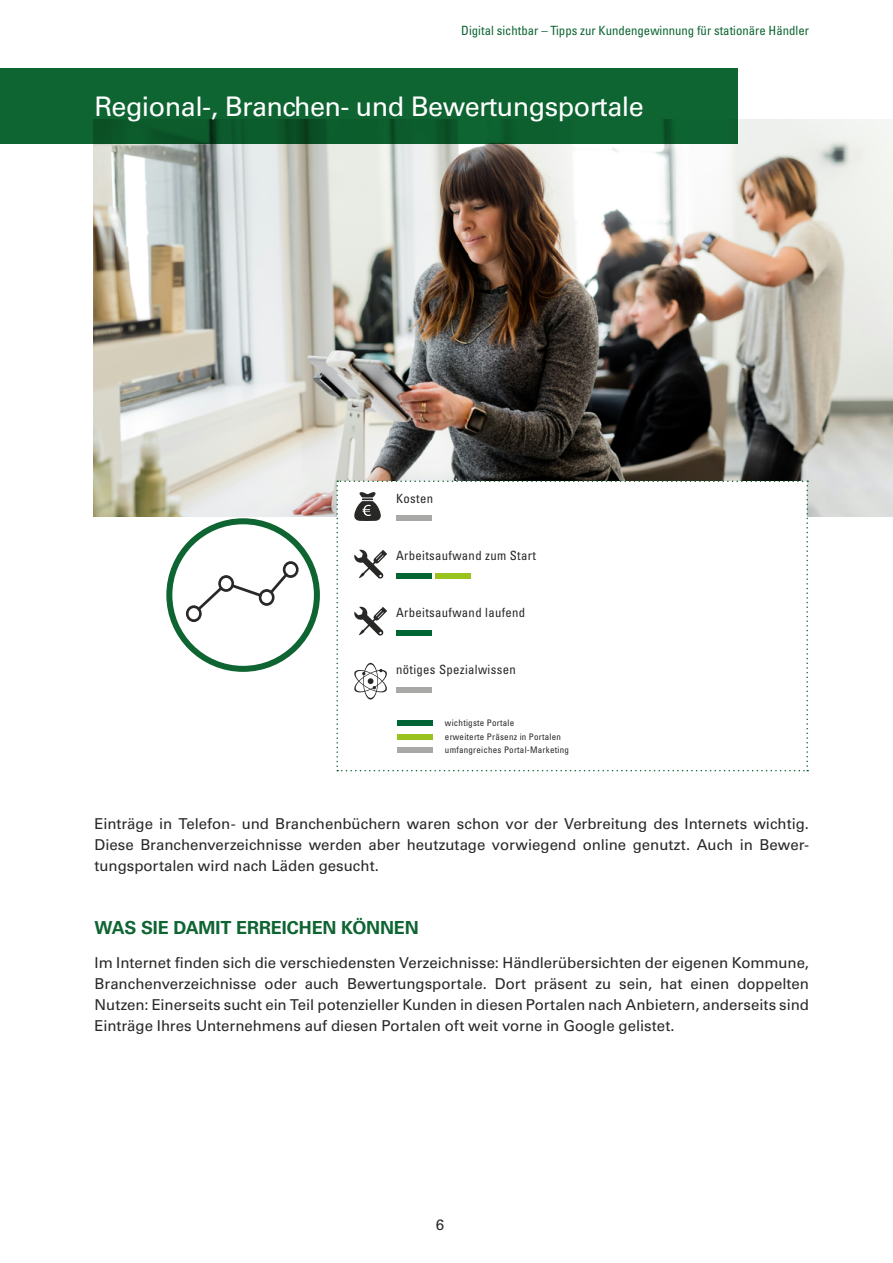
<style>
.page{position:relative;width:893px;height:1263px;background:#fff}
.page>*{position:absolute;margin:0;border:0;box-sizing:border-box;transform-origin:0 0}
.t1{font:27px "Univers LT Std";letter-spacing:-.02em;color:#fff}
.t2{font:700 18px "Univers LT Std";letter-spacing:-.005em;color:#0e6532}
.t3{font:15px/21px "Univers LT Std";color:#282827;text-align:justify}
.t4{font:condensed 12.75px "Univers LT Std";letter-spacing:.025em;color:#282827}
.t5{font:condensed 12.75px "Univers LT Std";color:#0e6532}
.t6{font:condensed 9px/13.5px "Univers LT Std";letter-spacing:.025em;color:#282827}
</style>
<div class="page">
<img style="left:94px;top:119px;width:799px;height:398px">
<div style="left:0;top:69px;width:738px;height:75px;background:#0e6532"></div>
<svg style="left:166px;top:518px;width:154px;height:154px"></svg>
<svg style="left:336px;top:480px;width:472px;height:291px"></svg>
<div style="left:397px;top:720px;width:36px;height:6px;background:#006534"></div>
<div style="left:397px;top:734px;width:36px;height:5px;background:#98c21d"></div>
<div style="left:397px;top:747px;width:36px;height:6px;background:#a8a8a7"></div>
<p class="t5" style="left:461px;top:23px;width:349px">Digital sichtbar – Tipps zur Kundengewinnung für stationäre Händler</p>
<h1 class="t1" style="left:95px;top:91px;width:551px">Regional-, Branchen- und Bewertungsportale</h1>
<p class="t4" style="left:396px;top:491px;width:39px">Kosten</p>
<p class="t4" style="left:396px;top:547px;width:141px">Arbeitsaufwand zum Start</p>
<p class="t4" style="left:396px;top:604px;width:131px">Arbeitsaufwand laufend</p>
<p class="t4" style="left:396px;top:662px;width:121px">nötiges Spezialwissen</p>
<p class="t6" style="left:445px;top:716px;width:126px">wichtigste Portale<br>erweiterte Präsenz in Portalen umfangreiches Portal-Marketing</p>
<p class="t3" style="left:95px;top:813px;width:716px">Einträge in Telefon- und Branchenbüchern waren schon vor der Verbreitung des Internets wichtig.<br>Diese Branchenverzeichnisse werden aber heutzutage vorwiegend online genutzt. Auch in Bewer&shy;tungsportalen wird nach Läden gesucht.</p>
<p class="t2" style="left:95px;top:917px;width:326px">WAS SIE DAMIT ERREICHEN KÖNNEN</p>
<p class="t3" style="left:95px;top:952px;width:716px">Im Internet finden sich die verschiedensten Verzeichnisse: Händlerübersichten der eigenen Kommune, Branchenverzeichnisse oder auch Bewertungsportale. Dort präsent zu sein, hat einen doppelten Nutzen: Einerseits sucht ein Teil potenzieller Kunden in diesen Portalen nach Anbietern, anderseits sind Einträge Ihres Unternehmens auf diesen Portalen oft weit vorne in Google gelistet.</p>
<p class="t3" style="left:436px;top:1214px;width:10px">6</p>
</div>
